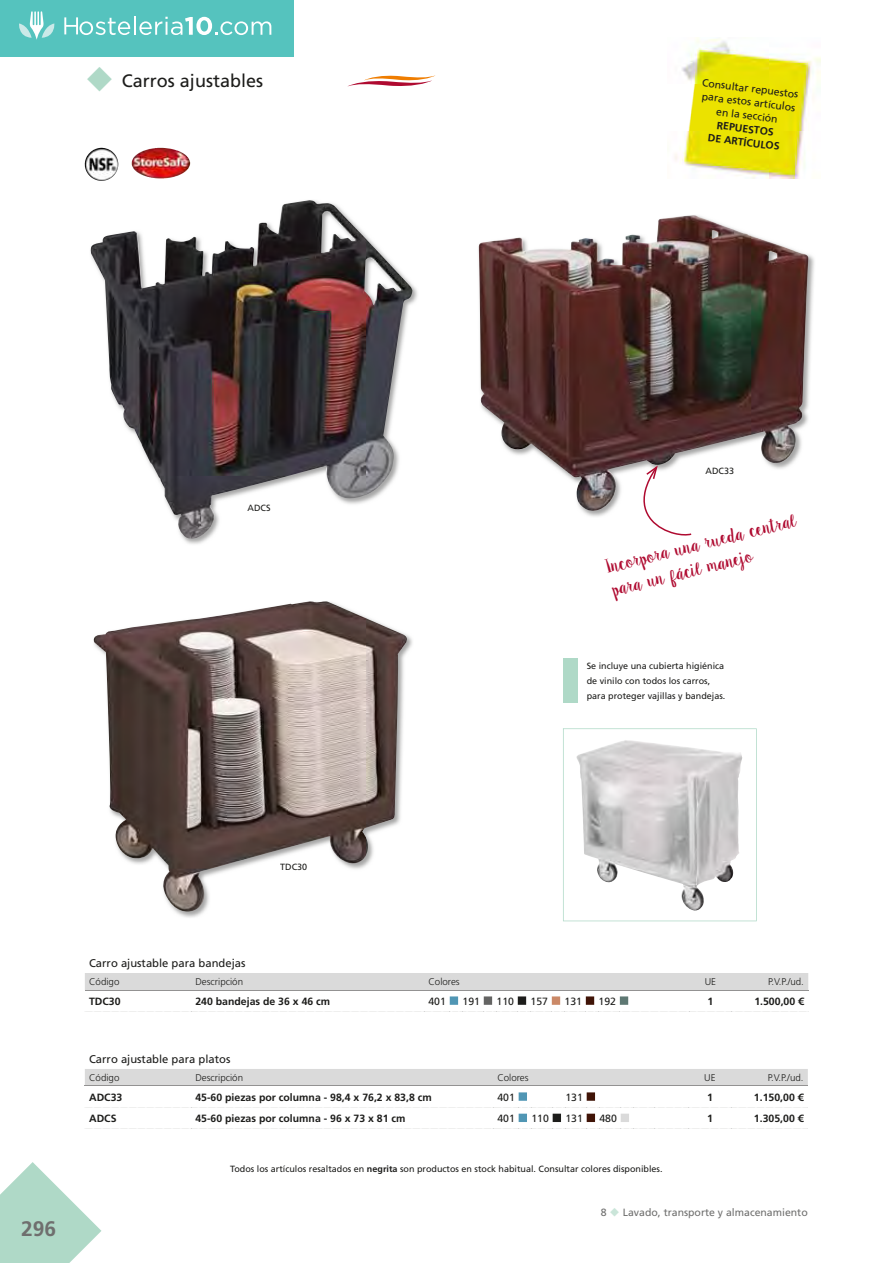
<style>
.page{position:relative;width:893px;height:1263px;background:#fff}
.page>*{position:absolute;margin:0;border:0;box-sizing:border-box;transform-origin:0 0}
.t1{font:700 21px "Frutiger LT Std";color:#6f6f6e}
.t2{font:18px/24px "Sweet Pea";color:#af0a30}
.t3{font:18px "Frutiger LT Std";color:#1d1d1b}
.t4{font:11.25px "Frutiger LT Std";color:#1d1d1b}
.t5{font:700 10.5px/13.5px "Frutiger LT Std";color:#1d1d1b;text-align:center}
.t6{font:10.5px/13.5px "Frutiger LT Std";color:#1d1d1b;text-align:center}
.t7{font:10.5px "Frutiger LT Std";color:#6f6f6e}
.t8{font:300 9.75px "Frutiger LT Std";color:#1d1d1b}
.t9{font:9px/15px "Frutiger LT Std";color:#1d1d1b}
.s1{font-weight:700}
</style>
<div class="page">
<svg style="left:0;top:1162px;width:101px;height:101px"></svg>
<img style="left:478px;top:246px;width:336px;height:271px">
<img style="left:479px;top:215px;width:329px;height:296px">
<img style="left:132px;top:148px;width:58px;height:31px">
<img style="left:94px;top:148px;width:24px;height:33px">
<svg style="left:563px;top:728px;width:194px;height:193px"></svg>
<div style="left:563px;top:658px;width:15px;height:45px;background:#afd9c7"></div>
<img style="left:93px;top:601px;width:317px;height:317px">
<img style="left:91px;top:201px;width:321px;height:337px">
<svg style="left:641px;top:466px;width:50px;height:70px"></svg>
<svg style="left:347px;top:75px;width:88px;height:12px"></svg>
<div style="left:85px;top:973px;width:723px;height:17px;background:#dadada"></div>
<hr style="left:85px;top:990px;width:339px;height:1px;background:#939292">
<hr style="left:424px;top:990px;width:384px;height:1px;background:#939292">
<svg style="left:85px;top:1011px;width:722px;height:1px"></svg>
<svg style="left:450px;top:996px;width:8px;height:9px"></svg>
<svg style="left:484px;top:996px;width:8px;height:9px"></svg>
<svg style="left:518px;top:996px;width:8px;height:9px"></svg>
<svg style="left:552px;top:996px;width:8px;height:9px"></svg>
<svg style="left:586px;top:996px;width:8px;height:9px"></svg>
<svg style="left:620px;top:996px;width:8px;height:9px"></svg>
<div style="left:85px;top:1069px;width:723px;height:17px;background:#dadada"></div>
<hr style="left:85px;top:1086px;width:408px;height:1px;background:#939292">
<hr style="left:493px;top:1086px;width:315px;height:1px;background:#939292">
<svg style="left:85px;top:1128px;width:723px;height:1px"></svg>
<svg style="left:85px;top:1107px;width:723px;height:1px"></svg>
<svg style="left:519px;top:1092px;width:8px;height:9px"></svg>
<svg style="left:587px;top:1092px;width:8px;height:9px"></svg>
<svg style="left:519px;top:1114px;width:8px;height:8px"></svg>
<svg style="left:553px;top:1114px;width:8px;height:8px"></svg>
<svg style="left:587px;top:1114px;width:8px;height:8px"></svg>
<svg style="left:621px;top:1114px;width:8px;height:8px"></svg>
<img style="left:675px;top:38px;width:145px;height:141px">
<div style="left:0;top:0;width:293px;height:57px;background:#55c3be"></div>
<svg style="left:64px;top:16px;width:207px;height:19px"></svg>
<svg style="left:19px;top:11px;width:36px;height:29px"></svg>
<h2 class="t3" style="left:122px;top:72px;width:143px">Carros ajustables</h2>
<p class="t6" style="left:703px;top:76px;width:98px;rotate:7deg">Consultar repuestos para estos artículos en la sección</p>
<p class="t5" style="left:710px;top:118px;width:74px;rotate:7deg">REPUESTOS<br>DE ARTÍCULOS</p>
<p class="t9" style="left:247px;top:501px;width:24px">ADCS</p>
<p class="t9" style="left:705px;top:464px;width:30px">ADC33</p>
<h2 class="t2" style="left:603px;top:556px;width:198px;rotate:-14deg">Incorpora una rueda central para un fácil manejo</h2>
<p class="t9" style="left:587px;top:659px;width:140px">Se incluye una cubierta higiénica de vinilo con todos los carros, para proteger vajillas y bandejas.</p>
<p class="t9" style="left:280px;top:860px;width:29px">TDC30</p>
<h1 class="t1" style="left:21px;top:1218px;width:37px">296</h1>
<p class="t4" style="left:89px;top:957px;width:158px">Carro ajustable para bandejas</p>
<p class="t8" style="left:89px;top:977px;width:32px">Código</p>
<p class="t8" style="left:195px;top:977px;width:49px">Descripción</p>
<p class="t8" style="left:428px;top:977px;width:33px">Colores</p>
<p class="t8" style="left:705px;top:977px;width:13px">UE</p>
<p class="t8" style="left:768px;top:977px;width:37px">P.V.P./ud.</p>
<p class="t5" style="left:89px;top:995px;width:33px">TDC30</p>
<p class="t5" style="left:195px;top:995px;width:136px">240 bandejas de 36 x 46 cm</p>
<p class="t6" style="left:428px;top:995px;width:19px">401</p>
<p class="t6" style="left:462px;top:995px;width:19px">191</p>
<p class="t6" style="left:496px;top:995px;width:19px">110</p>
<p class="t6" style="left:530px;top:995px;width:19px">157</p>
<p class="t6" style="left:564px;top:995px;width:19px">131</p>
<p class="t6" style="left:598px;top:995px;width:19px">192</p>
<p class="t5" style="left:707px;top:995px;width:7px">1</p>
<p class="t5" style="left:754px;top:995px;width:51px">1.500,00 €</p>
<p class="t4" style="left:89px;top:1053px;width:143px">Carro ajustable para platos</p>
<p class="t8" style="left:89px;top:1073px;width:32px">Código</p>
<p class="t8" style="left:195px;top:1073px;width:49px">Descripción</p>
<p class="t8" style="left:497px;top:1073px;width:33px">Colores</p>
<p class="t8" style="left:704px;top:1073px;width:13px">UE</p>
<p class="t8" style="left:768px;top:1073px;width:37px">P.V.P./ud.</p>
<p class="t5" style="left:89px;top:1091px;width:35px">ADC33</p>
<p class="t5" style="left:195px;top:1091px;width:238px">45-60 piezas por columna - 98,4 x 76,2 x 83,8 cm</p>
<p class="t6" style="left:497px;top:1091px;width:19px">401</p>
<p class="t6" style="left:565px;top:1091px;width:19px">131</p>
<p class="t5" style="left:707px;top:1091px;width:7px">1</p>
<p class="t5" style="left:754px;top:1091px;width:51px">1.150,00 €</p>
<p class="t5" style="left:89px;top:1112px;width:29px">ADCS</p>
<p class="t5" style="left:195px;top:1112px;width:212px">45-60 piezas por columna - 96 x 73 x 81 cm</p>
<p class="t6" style="left:497px;top:1112px;width:19px">401</p>
<p class="t6" style="left:531px;top:1112px;width:19px">110</p>
<p class="t6" style="left:565px;top:1112px;width:19px">131</p>
<p class="t6" style="left:599px;top:1112px;width:19px">480</p>
<p class="t5" style="left:707px;top:1112px;width:7px">1</p>
<p class="t5" style="left:754px;top:1112px;width:51px">1.305,00 €</p>
<p class="t9" style="left:230px;top:1162px;width:434px">Todos los artículos resaltados en <span class="s1">negrita</span> son productos en stock habitual. Consultar colores disponibles.</p>
<p class="t7" style="left:601px;top:1207px;width:7px">8</p>
<p class="t7" style="left:623px;top:1207px;width:186px">Lavado, transporte y almacenamiento</p>
</div>
